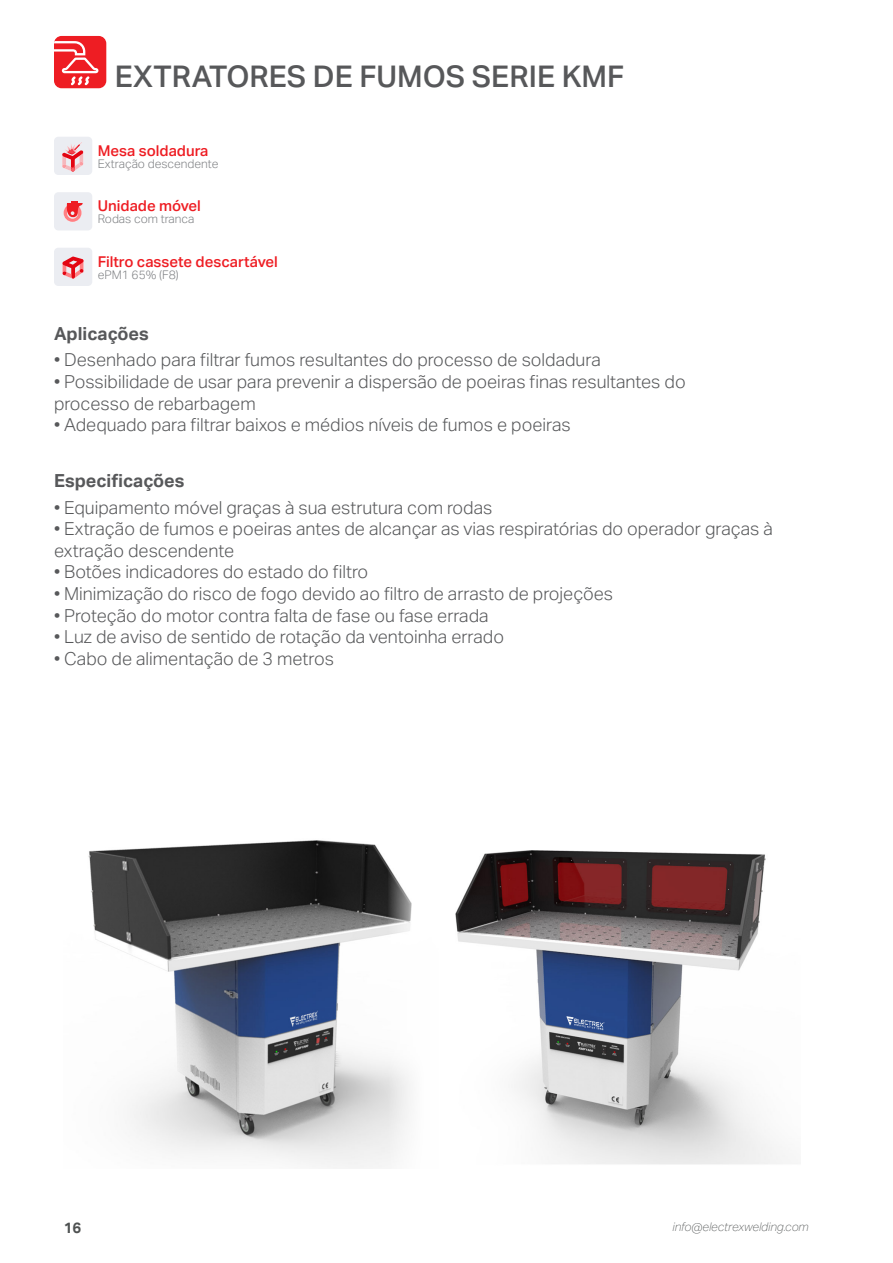
<style>
.page{position:relative;width:893px;height:1263px;background:#fff}
.page>*{position:absolute;margin:0;border:0;box-sizing:border-box;transform-origin:0 0}
.t1{font:500 30px "Aktiv Grotesk";color:#57585a}
.t2{font:300 18px/21.6px "Aktiv Grotesk";color:#57585a}
.t3{font:700 18px "Aktiv Grotesk";color:#57585a}
.t4{font:500 15px "Aktiv Grotesk";color:#ee1d23}
.t5{font:700 15px "Aktiv Grotesk";color:#4f5252}
.t6{font:300 12px "Aktiv Grotesk";color:#808285}
.t7{font:italic 100 12px "Aktiv Grotesk";color:#4f5252}
</style>
<div class="page">
<div style="left:54px;top:36px;width:52px;height:52px;background:#ee1d23;border-radius:8px"></div>
<svg style="left:54px;top:41px;width:44px;height:44px"></svg>
<svg style="left:54px;top:192px;width:38px;height:38px"></svg>
<svg style="left:54px;top:248px;width:38px;height:38px"></svg>
<svg style="left:54px;top:137px;width:38px;height:38px"></svg>
<img style="left:455px;top:850px;width:330px;height:314px">
<img style="left:88px;top:840px;width:324px;height:328px">
<p class="t1" style="left:115px;top:58px;width:511px">EXTRATORES DE FUMOS SERIE KMF</p>
<p class="t4" style="left:98px;top:141px;width:112px">Mesa soldadura</p>
<p class="t6" style="left:98px;top:157px;width:122px">Extração descendente</p>
<p class="t4" style="left:98px;top:197px;width:105px">Unidade móvel</p>
<p class="t6" style="left:98px;top:212px;width:98px">Rodas com tranca</p>
<p class="t4" style="left:98px;top:252px;width:182px">Filtro cassete descartável</p>
<p class="t6" style="left:98px;top:268px;width:82px">ePM1 65% (F8)</p>
<p class="t3" style="left:54px;top:323px;width:96px">Aplicações</p>
<p class="t2" style="left:54px;top:349px;width:548px">• Desenhado para filtrar fumos resultantes do processo de soldadura</p>
<p class="t2" style="left:54px;top:371px;width:633px">• Possibilidade de usar para prevenir a dispersão de poeiras finas resultantes do processo de rebarbagem</p>
<p class="t2" style="left:54px;top:414px;width:518px">• Adequado para filtrar baixos e médios níveis de fumos e poeiras</p>
<p class="t3" style="left:54px;top:470px;width:132px">Especificações</p>
<p class="t2" style="left:54px;top:496px;width:440px">• Equipamento móvel graças à sua estrutura com rodas</p>
<p class="t2" style="left:54px;top:518px;width:720px">• Extração de fumos e poeiras antes de alcançar as vias respiratórias do operador graças à extração descendente</p>
<p class="t2" style="left:54px;top:561px;width:316px">• Botões indicadores do estado do filtro</p>
<p class="t2" style="left:54px;top:583px;width:561px">• Minimização do risco de fogo devido ao filtro de arrasto de projeções</p>
<p class="t2" style="left:54px;top:604px;width:436px">• Proteção do motor contra falta de fase ou fase errada</p>
<p class="t2" style="left:54px;top:626px;width:451px">• Luz de aviso de sentido de rotação da ventoinha errado</p>
<p class="t2" style="left:54px;top:648px;width:281px">• Cabo de alimentação de 3 metros</p>
<p class="t5" style="left:64px;top:1219px;width:19px">16</p>
<p class="t7" style="left:672px;top:1220px;width:138px">info@electrexwelding.com</p>
</div>
